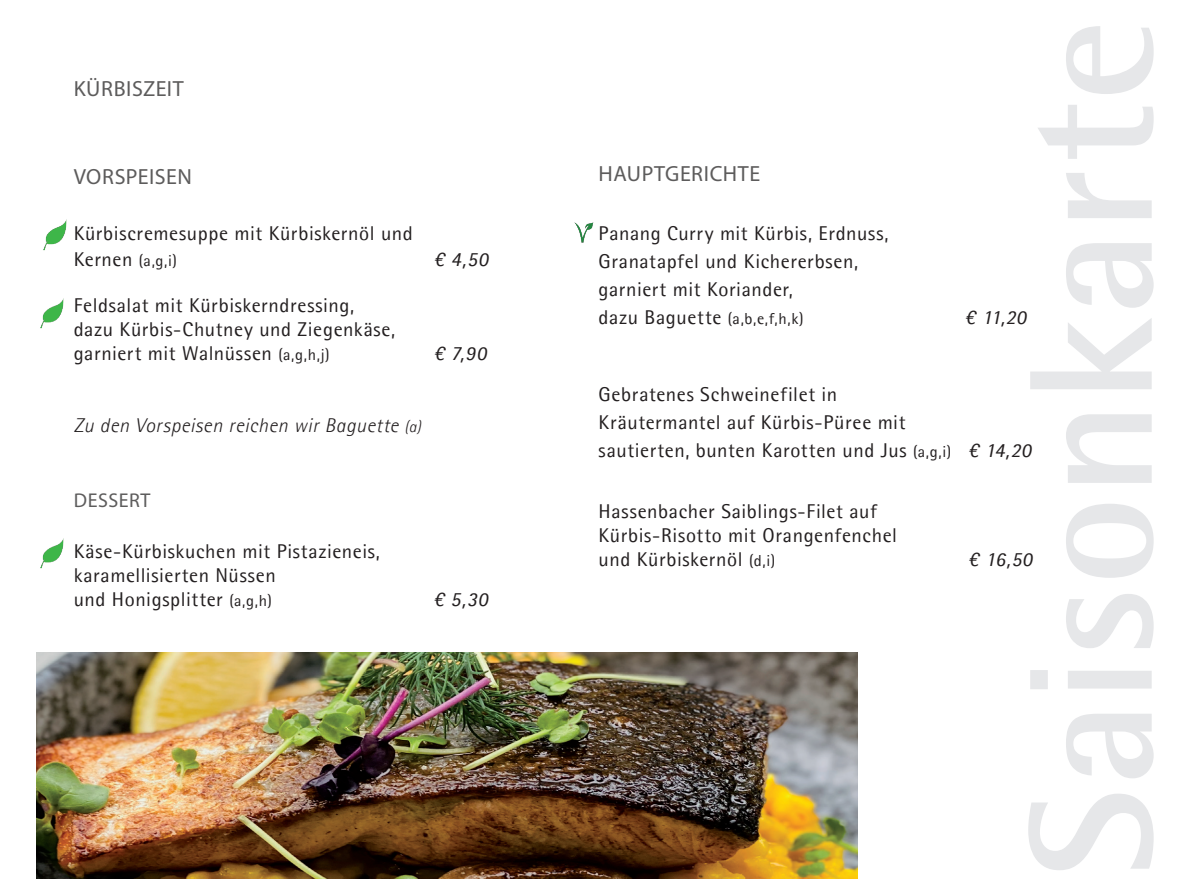
<style>
.page{position:relative;width:1191px;height:879px;background:#fff}
.page>*{position:absolute;margin:0;border:0;box-sizing:border-box;transform-origin:0 0}
.t1{font:700 176px "Agfa Rotis Semisans";letter-spacing:.005em;color:#e6e7e9}
.t2{font:22px "Myriad Pro";letter-spacing:.02em;color:#5d5c5c}
.t3{font:20px/24px "Agfa Rotis Semisans";letter-spacing:.03em;color:#231f20}
.t4{font:italic 300 20px "Agfa Rotis Semisans";letter-spacing:.03em;color:#231f20}
.t5{font:italic 20px "Agfa Rotis Semisans";letter-spacing:.04em;color:#231f20}
.t6{font:20px "Myriad Pro";letter-spacing:.03em;color:#5d5c5c}
.t7{font:16px "Agfa Rotis Semisans";color:#231f20}
.s1{font-size:20px}
.s2{font-size:16px}
.s3{font-style:italic}
</style>
<div class="page">
<img style="left:40px;top:298px;width:24px;height:31px">
<img style="left:43px;top:219px;width:24px;height:31px">
<img style="left:40px;top:538px;width:24px;height:31px">
<img style="left:37px;top:653px;width:820px;height:226px">
<img style="left:574px;top:222px;width:20px;height:21px">
<p class="t2" style="left:74px;top:75px;width:112px">KÜRBISZEIT</p>
<p class="t2" style="left:74px;top:163px;width:120px">VORSPEISEN</p>
<p class="t3" style="left:74px;top:221px;width:341px">Kürbiscremesuppe mit Kürbiskernöl und</p>
<p class="t7" style="left:74px;top:251px;width:105px"><span class="s1">Kernen</span> (a,g,i)</p>
<p class="t5" style="left:434px;top:247px;width:56px">€ 4,50</p>
<p class="t3" style="left:74px;top:293px;width:323px">Feldsalat mit Kürbiskerndressing, dazu Kürbis-Chutney und Ziegenkäse, garniert mit Walnüssen <span class="s2">(a,g,h,j)</span></p>
<p class="t5" style="left:434px;top:341px;width:54px">€ 7,90</p>
<p class="t4" style="left:74px;top:413px;width:349px">Zu den Vorspeisen reichen wir Baguette <span class="s2">(a)</span></p>
<p class="t6" style="left:74px;top:488px;width:78px">DESSERT</p>
<p class="t3" style="left:74px;top:538px;width:308px">Käse-Kürbiskuchen mit Pistazieneis, karamellisierten Nüssen<br>und Honigsplitter <span class="s2">(a,g,h)</span></p>
<p class="t5" style="left:433px;top:586px;width:56px">€ 5,30</p>
<h1 class="t1" style="left:984px;top:877px;width:859px;rotate:-90deg">Saisonkarte</h1>
<p class="t2" style="left:598px;top:160px;width:163px">HAUPTGERICHTE</p>
<p class="t3" style="left:598px;top:219px;width:291px;line-height:28px">Panang Curry mit Kürbis, Erdnuss,<br>Granatapfel und Kichererbsen, garniert mit Koriander,</p>
<p class="t7" style="left:598px;top:309px;width:207px"><span class="s1">dazu Baguette</span> (a,b,e,f,h,k)</p>
<p class="t5" style="left:965px;top:305px;width:63px">€ 11,20</p>
<p class="t3" style="left:598px;top:380px;width:434px;line-height:28px">Gebratenes Schweinefilet in<br>Kräutermantel auf Kürbis-Püree mit<br>sautierten, bunten Karotten und Jus <span class="s2">(a,g,i)</span> <span class="s3">€ 14,20</span></p>
<p class="t3" style="left:598px;top:499px;width:300px">Hassenbacher Saiblings-Filet auf<br>Kürbis-Risotto mit Orangenfenchel und Kürbiskernöl <span class="s2">(d,i)</span></p>
<p class="t5" style="left:968px;top:547px;width:66px">€ 16,50</p>
</div>
